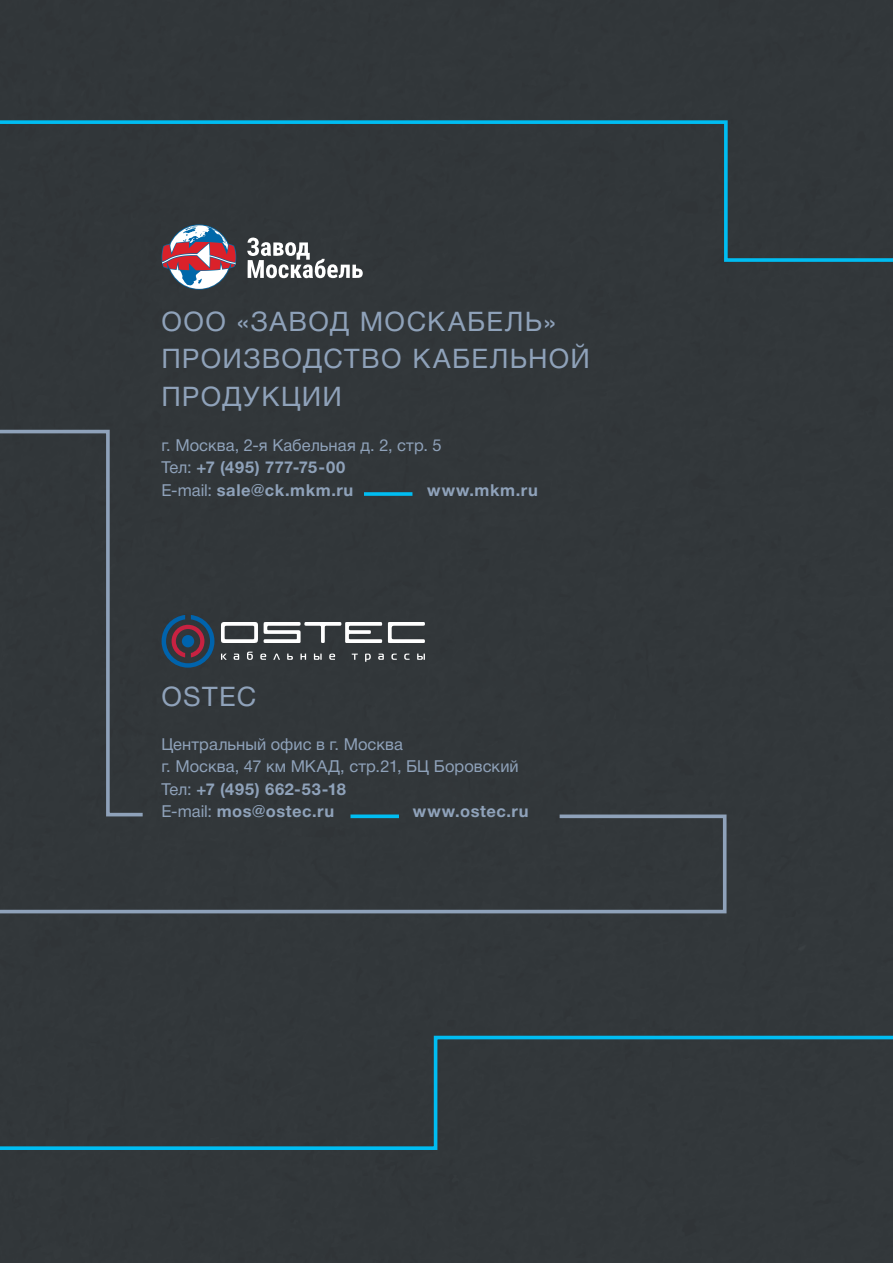
<style>
.page{position:relative;width:893px;height:1263px;background:#32373a}
.page>*{position:absolute;margin:0;border:0;box-sizing:border-box;transform-origin:0 0}
.t1{font:27px/37.5px "Helvetica Neue Cyr";letter-spacing:.05em;color:#8fa2ba}
.t2{font:16.5px/22.5px "Helvetica Neue Cyr";letter-spacing:.005em;color:#8fa2ba}
.t3{font:700 16.5px "Helvetica Neue Cyr";letter-spacing:.04em;color:#8fa2ba}
.s1{font-weight:700}
</style>
<div class="page">
<div style="left:0;top:119px;width:893px;height:145px;background:#32373a"></div>
<div style="left:0;top:1034px;width:893px;height:118px;background:#32373a"></div>
<div style="left:0;top:428px;width:146px;height:385px;background:#323639"></div>
<svg style="left:0;top:813px;width:728px;height:102px;background:#363c40"></svg>
<svg style="left:162px;top:224px;width:74px;height:66px"></svg>
<svg style="left:247px;top:237px;width:116px;height:42px"></svg>
<svg style="left:364px;top:492px;width:48px;height:4px"></svg>
<svg style="left:350px;top:814px;width:49px;height:4px"></svg>
<svg style="left:221px;top:652px;width:204px;height:10px;background:#505457"></svg>
<svg style="left:221px;top:622px;width:37px;height:21px"></svg>
<svg style="left:264px;top:622px;width:118px;height:21px"></svg>
<svg style="left:388px;top:622px;width:37px;height:21px"></svg>
<svg style="left:162px;top:615px;width:52px;height:53px;background:#393e56"></svg>
<div style="left:182px;top:635px;width:12px;height:12px;background:#0063ac;border-radius:50%"></div>
<h1 class="t1" style="left:161px;top:303px;width:430px">ООО «ЗАВОД МОСКАБЕЛЬ»<br>ПРОИЗВОДСТВО КАБЕЛЬНОЙ<br>ПРОДУКЦИИ</h1>
<p class="t2" style="left:161px;top:434px;width:282px">г. Москва, 2-я Кабельная д. 2, стр. 5<br>Тел: <span class="s1">+7 (495) 777-75-00<br></span>E-mail: <span class="s1">sale@ck.mkm.ru</span></p>
<p class="t3" style="left:427px;top:481px;width:112px">www.mkm.ru</p>
<h1 class="t1" style="left:161px;top:678px;width:96px">OSTEC</h1>
<p class="t2" style="left:161px;top:733px;width:359px">Центральный офис в г. Москва<br>г. Москва, 47 км МКАД, стр.21, БЦ Боровский<br>Тел: <span class="s1">+7 (495) 662-53-18<br></span>E-mail: <span class="s1">mos@ostec.ru</span></p>
<p class="t3" style="left:413px;top:802px;width:117px">www.ostec.ru</p>
</div>
